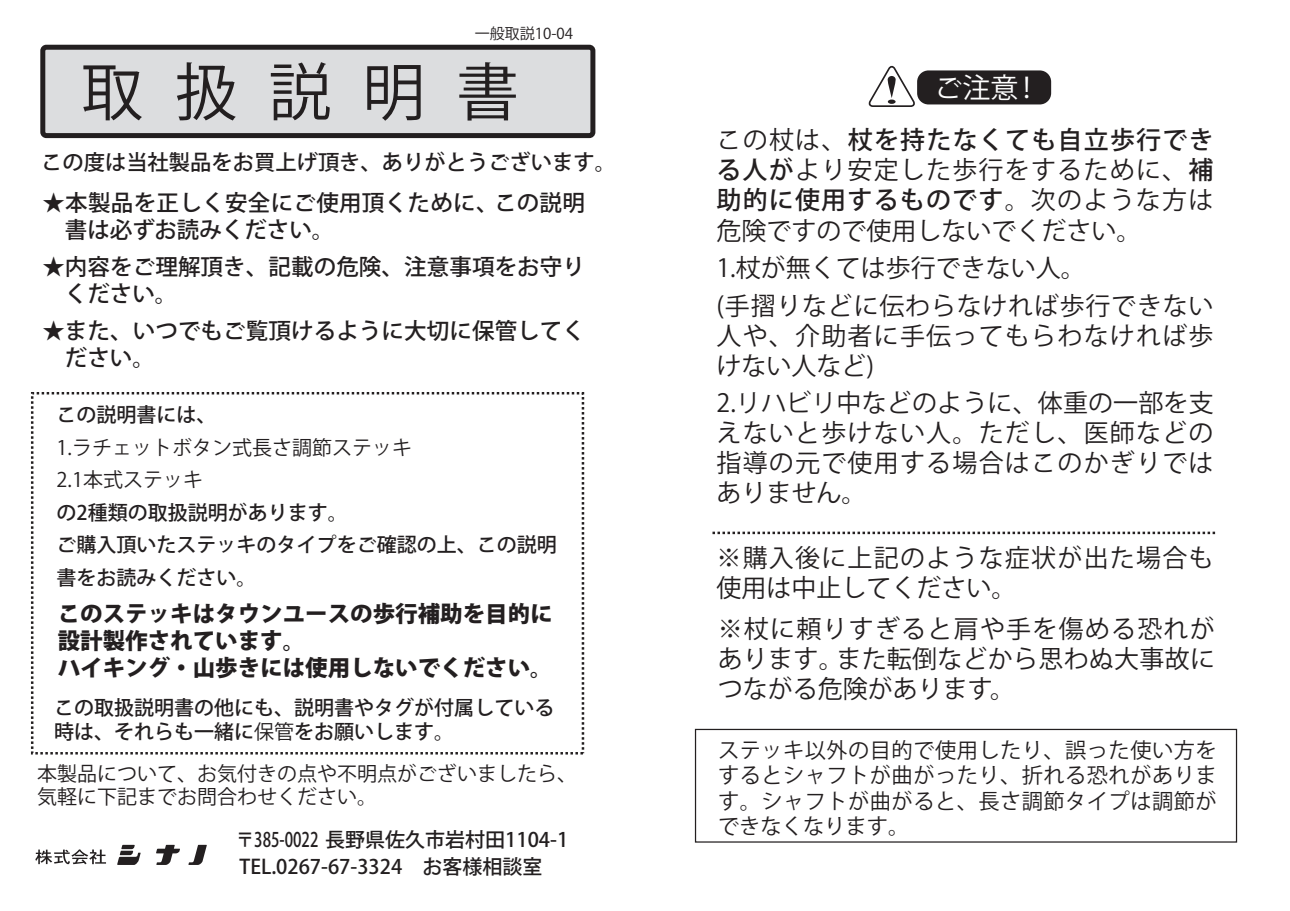
<style>
.page{position:relative;width:1290px;height:911px;background:#fff}
.page>*{position:absolute;margin:0;border:0;box-sizing:border-box;transform-origin:0 0}
.t1{font:62.5px "Koz Go Pro";letter-spacing:.5em;color:#231f20}
.t2{font:28px "Koz Go Pro";color:#fff}
.t3{font:25px/30px "Koz Go Pro";letter-spacing:.03em;color:#231f20;text-align:justify}
.t4{font:25px/30px "Koz Go Pro";letter-spacing:.05em;color:#231f20}
.t5{font:500 22.5px/27px "Koz Go Pro";letter-spacing:.005em;color:#231f20}
.t6{font:800 22.5px/27px "Koz Go Pro";color:#231f20}
.t7{font:21.25px/25.5px "Koz Go Pro";letter-spacing:.02em;color:#231f20;text-align:justify}
.t8{font:500 21.25px "Koz Go Pro";color:#231f20}
.t9{font:500 20px/32.5px "Koz Go Pro";color:#231f20}
.t10{font:20px/32.5px "Koz Go Pro";color:#231f20}
.t11{font:500 20px/27.5px "Koz Go Pro";color:#231f20;scale:.9 1}
.t12{font:15px "Koz Go Pro";color:#231f20}
.s1{font-weight:400}
.s2{font-weight:500}
</style>
<div class="page">
<div style="left:31px;top:392px;width:553px;height:362px;border:2px dashed #231f20"></div>
<div style="left:43px;top:47px;width:550px;height:89px;background:#dcdddf;border-radius:4px"></div>
<div style="left:40px;top:45px;width:555px;height:93px;border:5px solid #231f20;border-radius:4px"></div>
<svg style="left:35px;top:849px;width:71px;height:15px"></svg>
<svg style="left:188px;top:845px;width:19px;height:20px"></svg>
<svg style="left:156px;top:845px;width:24px;height:20px"></svg>
<svg style="left:117px;top:845px;width:24px;height:20px"></svg>
<div style="left:695px;top:729px;width:542px;height:113px;border:1px solid #231f20"></div>
<div style="left:917px;top:70px;width:134px;height:34px;background:#231f20;border-radius:11px"></div>
<svg style="left:868px;top:66px;width:47px;height:41px"></svg>
<svg style="left:712px;top:531px;width:503px;height:3px"></svg>
<p class="t12" style="left:475px;top:24px;width:100px">一般取説10-04</p>
<h1 class="t1" style="left:81px;top:52px;width:439px">取扱説明書</h1>
<p class="t8" style="left:41px;top:149px;width:576px">この度は当社製品をお買上げ頂き、ありがとうございます。</p>
<p class="t5" style="left:65px;top:190px;width:522px;text-indent:-22px">★本製品を正しく安全にご使用頂くために、この説明書は必ずお読みください。</p>
<p class="t5" style="left:65px;top:254px;width:522px;text-indent:-22px">★内容をご理解頂き、記載の危険、注意事項をお守りください。</p>
<p class="t5" style="left:65px;top:318px;width:522px;text-indent:-22px">★また、いつでもご覧頂けるように大切に保管してください。</p>
<p class="t9" style="left:57px;top:400px;width:161px">この説明書には、</p>
<p class="t10" style="left:57px;top:432px;width:357px">1.ラチェットボタン式長さ調節ステッキ<br>2.1本式ステッキ</p>
<p class="t9" style="left:57px;top:497px;width:501px">の2種類の取扱説明があります。<br>ご購入頂いたステッキのタイプをご確認の上、この説明書をお読みください。</p>
<p class="t6" style="left:58px;top:601px;width:497px">このステッキはタウンユースの歩行補助を目的に設計製作されています。<br>ハイキング・山歩きには使用しないでください。</p>
<p class="t9" style="left:54px;top:696px;width:501px;line-height:24px">この取扱説明書の他にも、説明書やタグが付属している時は、それらも一緒に<span class="s1">保管</span>をお願いします。</p>
<p class="t10" style="left:37px;top:763px;width:541px;line-height:22.5px">本製品について、お気付きの点や不明点がございましたら、気軽に下記までお問合わせください。</p>
<p class="t11" style="left:236px;top:827px;width:370px">〒385-0022 長野県佐久市岩村田1104-1<br>TEL.0267-67-3324　お客様相談室</p>
<p class="t2" style="left:934px;top:70px;width:108px">ご注意！</p>
<p class="t3" style="left:716px;top:126px;width:499px">この杖は、<span class="s2">杖を持たなくても自立歩行できる人が</span>より安定した歩行をするために、<span class="s2">補助的に使用するものです</span>。次のような方は危険ですので使用しないでください。</p>
<p class="t3" style="left:716px;top:250px;width:499px;line-height:37.5px">1.杖が無くては歩行できない人。<br>(手摺りなどに伝わらなければ歩行できない</p>
<p class="t4" style="left:716px;top:321px;width:499px">人や、介助者に手伝ってもらわなければ歩けない人など)</p>
<p class="t3" style="left:716px;top:388px;width:499px">2.リハビリ中などのように、体重の一部を支えないと歩けない人。ただし、医師などの指導の元で使用する場合はこのかぎりではありません。</p>
<p class="t4" style="left:716px;top:543px;width:499px">※購入後に上記のような症状が出た場合も使用は中止してください。</p>
<p class="t3" style="left:718px;top:614px;width:499px">※杖に頼りすぎると肩や手を傷める恐れがあります。また転倒などから思わぬ大事故につながる危険があります。</p>
<p class="t7" style="left:718px;top:737px;width:500px">ステッキ以外の目的で使用したり、誤った使い方をするとシャフトが曲がったり、折れる恐れがあります。シャフトが曲がると、長さ調節タイプは調節ができなくなります。</p>
</div>
